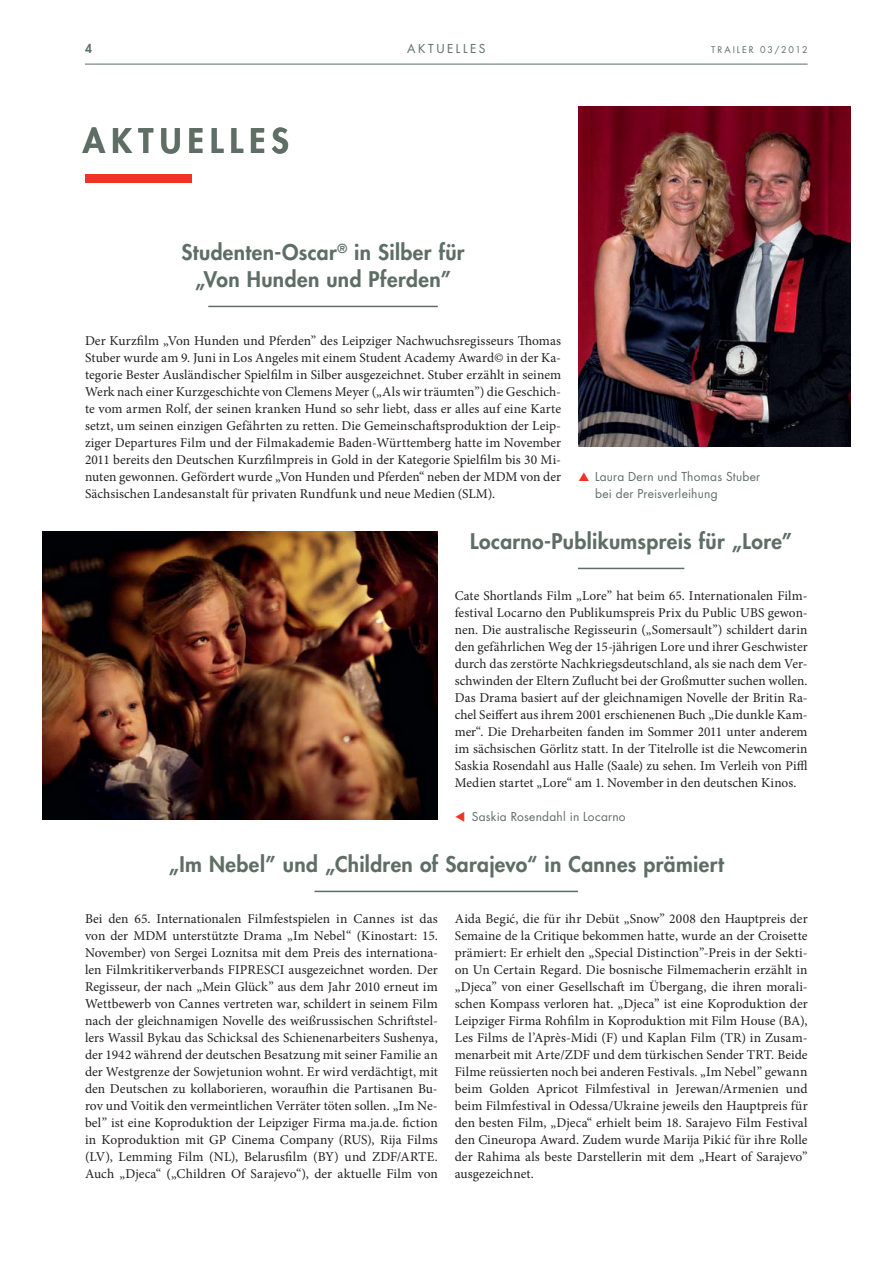
<style>
.page{position:relative;width:893px;height:1263px;background:#fff}
.page>*{position:absolute;margin:0;border:0;box-sizing:border-box;transform-origin:0 0}
.t1{font:800 33px "Futura Std";letter-spacing:.19em;color:#5e6e66}
.t2{font:800 21px/27px "Futura Std";letter-spacing:.015em;color:#5e6e66;text-align:center}
.t3{font:13.5px/17px "Minion Pro";letter-spacing:.005em;color:#231f20;text-align:justify}
.t4{font:12px/17px "Futura Std";letter-spacing:.02em;color:#5e6e66}
.t5{font:12px "Futura Std";letter-spacing:.21em;color:#5e6e66}
.t6{font:800 12px "Futura Std";color:#5e6e66}
.t7{font:9px "Futura Std";letter-spacing:.215em;color:#5e6e66}
</style>
<div class="page">
<hr style="left:85px;top:64px;width:722px;height:1px;background:#5e6e66">
<hr style="left:208px;top:306px;width:230px;height:1px;background:#5e6e66">
<hr style="left:578px;top:568px;width:106px;height:1px;background:#5e6e66">
<hr style="left:314px;top:891px;width:264px;height:1px;background:#5e6e66">
<div style="left:85px;top:175px;width:106px;height:8px;background:#ee3424"></div>
<img style="left:42px;top:532px;width:396px;height:287px">
<img style="left:578px;top:107px;width:272px;height:340px">
<p class="t6" style="left:85px;top:43px;width:8px">4</p>
<p class="t5" style="left:407px;top:43px;width:80px">AKTUELLES</p>
<p class="t7" style="left:711px;top:45px;width:98px">TRAILER 03/2012</p>
<h1 class="t1" style="left:83px;top:126px;width:207px">AKTUELLES</h1>
<h2 class="t2" style="left:181px;top:240px;width:285px">Studenten-Oscar<sup>®</sup> in Silber für „Von Hunden und Pferden”</h2>
<p class="t3" style="left:85px;top:333px;width:478px">Der Kurzfilm „Von Hunden und Pferden” des Leipziger Nachwuchsregisseurs Thomas Stuber wurde am 9. Juni in Los Angeles mit einem Student Academy Award© in der Ka&shy;tegorie Bester Ausländischer Spielfilm in Silber ausgezeichnet. Stuber erzählt in seinem Werk nach einer Kurzgeschichte von Clemens Meyer („Als wir träumten”) die Geschich&shy;te vom armen Rolf, der seinen kranken Hund so sehr liebt, dass er alles auf eine Karte setzt, um seinen einzigen Gefährten zu retten. Die Gemeinschaftsproduktion der Leip&shy;ziger Departures Film und der Filmakademie Baden-Württemberg hatte im November 2011 bereits den Deutschen Kurzfilmpreis in Gold in der Kategorie Spielfilm bis 30 Mi&shy;nuten gewonnen. Gefördert wurde „Von Hunden und Pferden“ neben der MDM von der Sächsischen Landesanstalt für privaten Rundfunk und neue Medien (SLM).</p>
<h2 class="t2" style="left:470px;top:529px;width:323px">Locarno-Publikumspreis für „Lore”</h2>
<p class="t3" style="left:455px;top:588px;width:354px">Cate Shortlands Film „Lore” hat beim 65. Internationalen Film&shy;festival Locarno den Publikumspreis Prix du Public UBS gewon&shy;nen. Die australische Regisseurin („Somersault”) schildert darin den gefährlichen Weg der 15-jährigen Lore und ihrer Geschwister durch das zerstörte Nachkriegsdeutschland, als sie nach dem Ver&shy;schwinden der Eltern Zuflucht bei der Großmutter suchen wollen.<br>Das Drama basiert auf der gleichnamigen Novelle der Britin Ra&shy;chel Seiffert aus ihrem 2001 erschienenen Buch „Die dunkle Kam&shy;mer“. Die Dreharbeiten fanden im Sommer 2011 unter anderem im sächsischen Görlitz statt. In der Titelrolle ist die Newcomerin Saskia Rosendahl aus Halle (Saale) zu sehen. Im Verleih von Piffl Medien startet „Lore“ am 1. November in den deutschen Kinos.</p>
<p class="t4" style="left:595px;top:469px;width:167px">Laura Dern und Thomas Stuber bei der Preisverleihung</p>
<p class="t4" style="left:472px;top:809px;width:155px">Saskia Rosendahl in Locarno</p>
<h2 class="t2" style="left:169px;top:852px;width:556px">„Im Nebel” und „Children of Sarajevo“ in Cannes prämiert</h2>
<p class="t3" style="left:85px;top:911px;width:354px">Bei den 65. Internationalen Filmfestspielen in Cannes ist das von der MDM unterstützte Drama „Im Nebel“ (Kinostart: 15.<br>November) von Sergei Loznitsa mit dem Preis des internationa&shy;len Filmkritikerverbands FIPRESCI ausgezeichnet worden. Der Regisseur, der nach „Mein Glück” aus dem Jahr 2010 erneut im Wettbewerb von Cannes vertreten war, schildert in seinem Film nach der gleichnamigen Novelle des weißrussischen Schriftstel&shy;lers Wassil Bykau das Schicksal des Schienenarbeiters Sushenya, der 1942 während der deutschen Besatzung mit seiner Familie an der Westgrenze der Sowjetunion wohnt. Er wird verdächtigt, mit den Deutschen zu kollaborieren, woraufhin die Partisanen Bu&shy;rov und Voitik den vermeintlichen Verräter töten sollen. „Im Ne&shy;bel” ist eine Koproduktion der Leipziger Firma ma.ja.de. fiction in Koproduktion mit GP Cinema Company (RUS), Rija Films (LV), Lemming Film (NL), Belarusfilm (BY) und ZDF/ARTE.<br>Auch „Djeca“ („Children Of Sarajevo“), der aktuelle Film von</p>
<p class="t3" style="left:455px;top:911px;width:354px">Aida Begić, die für ihr Debüt „Snow” 2008 den Hauptpreis der Semaine de la Critique bekommen hatte, wurde an der Croisette prämiert: Er erhielt den „Special Distinction”-Preis in der Sekti&shy;on Un Certain Regard. Die bosnische Filmemacherin erzählt in „Djeca” von einer Gesellschaft im Übergang, die ihren morali&shy;schen Kompass verloren hat. „Djeca” ist eine Koproduktion der Leipziger Firma Rohfilm in Koproduktion mit Film House (BA), Les Films de l’Après-Midi (F) und Kaplan Film (TR) in Zusam&shy;menarbeit mit Arte/ZDF und dem türkischen Sender TRT. Beide Filme reüssierten noch bei anderen Festivals. „Im Nebel” gewann beim Golden Apricot Filmfestival in Jerewan/Armenien und beim Filmfestival in Odessa/Ukraine jeweils den Hauptpreis für den besten Film, „Djeca“ erhielt beim 18. Sarajevo Film Festival den Cineuropa Award. Zudem wurde Marija Pikić für ihre Rolle der Rahima als beste Darstellerin mit dem „Heart of Sarajevo” ausgezeichnet.</p>
</div>
